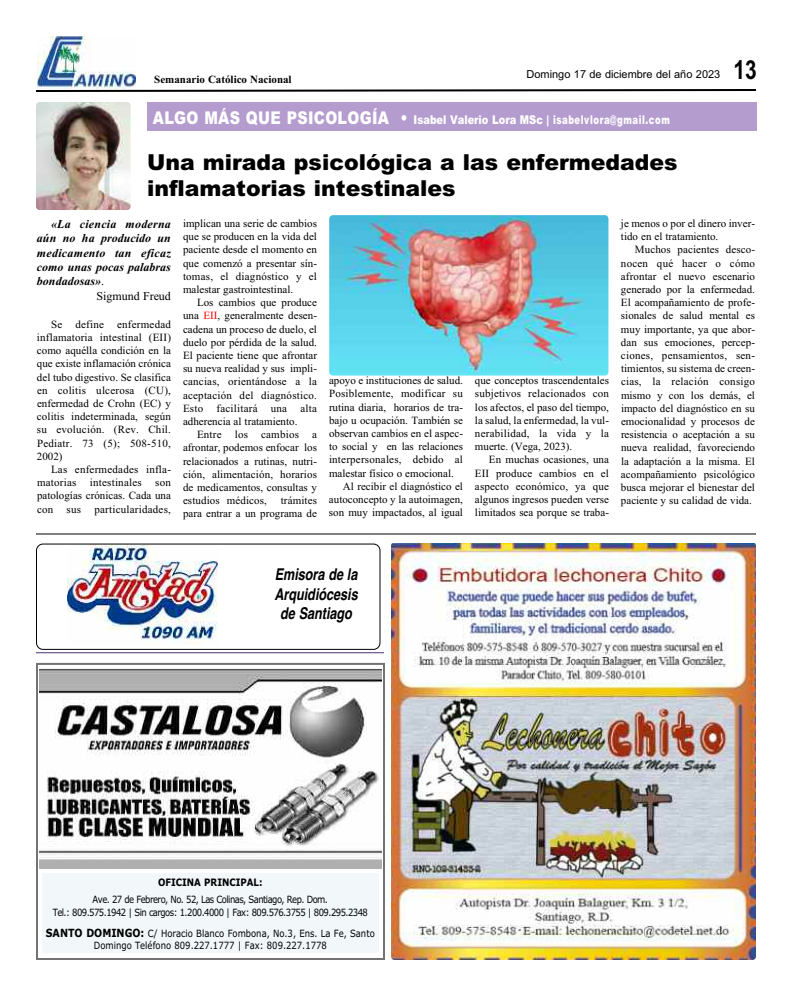
<style>
.page{position:relative;width:792px;height:1008px;background:#fff}
.page>*{position:absolute;margin:0;border:0;box-sizing:border-box;transform-origin:0 0}
.t1{font:700 26.2px "Arial";color:#000;scale:.8 1}
.t2{font:900 22px/26.4px "Arial";color:#000}
.t3{font:italic 700 16.2px/19.5px "Helvetica";color:#000;text-align:center;scale:.78 1}
.t4{font:900 12.1px "Arial";letter-spacing:.035em;color:#fff;scale:.82 1}
.t5{font:italic 700 12px "Times New Roman";color:#000}
.t6{font:italic 700 12px "Times New Roman";letter-spacing:.02em;color:#000}
.t7{font:12px "Times New Roman";color:#000}
.t8{font:11px/13.2px "Times New Roman";color:#000;text-align:justify}
.t9{font:11px "Times New Roman";letter-spacing:.02em;color:#000}
.t10{font:11px "Arial";color:#000}
.t11{font:700 11px "Times New Roman";color:#000}
.t12{font:700 10.3px "Verdana";color:#000;scale:.85 1}
.t13{font:10px/13px "Verdana";letter-spacing:-.065em;color:#000;text-align:center;scale:.85 1}
.t14{font:10px/12px "Verdana";color:#000;text-align:center;scale:.85 1}
.s1{font-size:17.6px}
.s2{font-weight:400;font-style:normal}
.s3{color:#f00}
.s4{font-weight:700;font-size:11.3px}
</style>
<div class="page">
<svg style="left:36px;top:88px;width:720px;height:4px"></svg>
<img style="left:37px;top:36px;width:98px;height:52px">
<img style="left:391px;top:543px;width:365px;height:417px;border-radius:4px">
<div style="left:148px;top:102px;width:609px;height:29px;background:#b49ccf"></div>
<img style="left:36px;top:102px;width:95px;height:108px;border-radius:4px">
<img style="left:329px;top:215px;width:279px;height:161px;border-radius:4px">
<div style="left:36px;top:663px;width:349px;height:297px;border:2px solid #737373"></div>
<img style="left:40px;top:669px;width:342px;height:200px">
<div style="left:42px;top:874px;width:337px;height:79px;background:#f2f7fa"></div>
<hr style="left:36px;top:652px;width:348px;height:1px;background:#4d3373">
<img style="left:36px;top:544px;width:344px;height:106px">
<div style="left:264px;top:567px;width:104px;height:74px;background:#fff"></div>
<hr style="left:36px;top:534px;width:720px;height:1px;background:#000">
<p class="t11" style="left:154px;top:72px;width:139px">Semanario Católico Nacional</p>
<p class="t10" style="left:527px;top:68px;width:195px">Domingo 17 de diciembre del año 2023</p>
<h1 class="t1" style="left:734px;top:55px;width:31px">13</h1>
<p class="t4" style="left:153px;top:113px;width:632px"><span class="s1">ALGO MÁS QUE PSICOLOGÍA •</span> Isabel Valerio Lora MSc | isabelvlora@gmail.com</p>
<h2 class="t2" style="left:147px;top:149px;width:532px">Una mirada psicológica a las enfermedades inflamatorias intestinales</h2>
<p class="t6" style="left:51px;top:217px;width:121px">«La ciencia moderna</p>
<p class="t5" style="left:37px;top:231px;width:136px">aún no ha producido un</p>
<p class="t6" style="left:37px;top:245px;width:136px">medicamento tan eficaz</p>
<p class="t5" style="left:37px;top:260px;width:135px">como unas pocas palabras</p>
<p class="t5" style="left:37px;top:274px;width:69px">bondadosas»<span class="s2">.</span></p>
<p class="t7" style="left:96px;top:289px;width:76px">Sigmund Freud</p>
<p class="t8" style="left:37px;top:317px;width:136px;text-indent:14px">Se define enfermedad inflamatoria intestinal (EII) como aquélla condición en la que existe inflamación crónica del tubo digestivo. Se clasifica en colitis ulcerosa (CU), enfermedad de Crohn (EC) y colitis indeterminada, según su evolución. (Rev. Chil.<br>Pediatr. 73 (5); 508-510, 2002)</p>
<p class="t8" style="left:37px;top:463px;width:136px;text-indent:14px">Las enfermedades infla&shy;matorias intestinales son patologías crónicas. Cada una con sus particularidades,</p>
<p class="t8" style="left:183px;top:217px;width:136px">implican una serie de cambios que se producen en la vida del paciente desde el momento en que comenzó a presentar sín&shy;tomas, el diagnóstico y el malestar gastrointestinal.</p>
<p class="t8" style="left:183px;top:296px;width:136px;text-indent:14px">Los cambios que produce una <span class="s3">EII</span>, generalmente desen&shy;cadena un proceso de duelo, el duelo por pérdida de la salud.<br>El paciente tiene que afrontar su nueva realidad y sus impli&shy;cancias, orientándose a la aceptación del diagnóstico.<br>Esto facilitará una alta adherencia al tratamiento.</p>
<p class="t8" style="left:183px;top:428px;width:136px;text-indent:14px">Entre los cambios a afrontar, podemos enfocar los relacionados a rutinas, nutri&shy;ción, alimentación, horarios de medicamentos, consultas y estudios médicos,</p>
<p class="t8" style="left:183px;top:494px;width:136px;text-align:right">trámites<br>para entrar a un programa de</p>
<p class="t8" style="left:329px;top:374px;width:136px">apoyo e instituciones de salud.</p>
<p class="t9" style="left:329px;top:387px;width:135px">Posiblemente, modificar su</p>
<p class="t8" style="left:329px;top:400px;width:135px">rutina diaria, horarios de tra-</p>
<p class="t8" style="left:329px;top:413px;width:136px">bajo u ocupación. También se</p>
<p class="t8" style="left:329px;top:427px;width:135px">observan cambios en el aspec-</p>
<p class="t8" style="left:329px;top:440px;width:135px">to social y en las relaciones</p>
<p class="t9" style="left:329px;top:453px;width:136px">interpersonales, debido al</p>
<p class="t8" style="left:329px;top:466px;width:126px">malestar físico o emocional.</p>
<p class="t8" style="left:343px;top:479px;width:122px">Al recibir el diagnóstico el</p>
<p class="t8" style="left:329px;top:493px;width:136px">autoconcepto y la autoimagen,</p>
<p class="t8" style="left:329px;top:506px;width:136px">son muy impactados, al igual</p>
<p class="t8" style="left:475px;top:374px;width:136px">que conceptos trascendentales subjetivos relacionados con los afectos, el paso del tiempo, la salud, la enfermedad, la vul&shy;nerabilidad, la vida y la muerte. (Vega, 2023).</p>
<p class="t8" style="left:475px;top:453px;width:136px;text-indent:14px">En muchas ocasiones, una EII produce cambios en el aspecto económico, ya que algunos ingresos pueden verse limitados sea porque se traba-</p>
<p class="t8" style="left:621px;top:217px;width:136px">je menos o por el dinero inver&shy;tido en el tratamiento.</p>
<p class="t8" style="left:621px;top:243px;width:136px;text-indent:14px">Muchos pacientes desco&shy;nocen qué hacer o cómo afrontar el nuevo escenario generado por la enfermedad.<br>El acompañamiento de profe&shy;sionales de salud mental es muy importante, ya que abor&shy;dan sus emociones, percep&shy;ciones, pensamientos, sen&shy;timientos, su sistema de creen&shy;cias, la relación consigo mismo y con los demás, el impacto del diagnóstico en su emocionalidad y procesos de resistencia o aceptación a su nueva realidad, favoreciendo la adaptación a la misma. El acompañamiento psicológico busca mejorar el bienestar del paciente y su calidad de vida.</p>
<h3 class="t3" style="left:274px;top:565px;width:108px">Emisora de la<br>Arquidiócesis de Santiago</h3>
<p class="t12" style="left:158px;top:877px;width:124px">OFICINA PRINCIPAL:</p>
<p class="t13" style="left:53px;top:893px;width:372px">Ave. 27 de Febrero, No. 52, Las Colinas, Santiago, Rep. Dom.<br>Tel.: 809.575.1942 | Sin cargos: 1.200.4000 | Fax: 809.576.3755 | 809.295.2348</p>
<p class="t14" style="left:46px;top:928px;width:388px"><span class="s4">SANTO DOMINGO:</span> C/ Horacio Blanco Fombona, No.3, Ens. La Fe, Santo<br>Domingo Teléfono 809.227.1777 | Fax: 809.227.1778</p>
</div>
